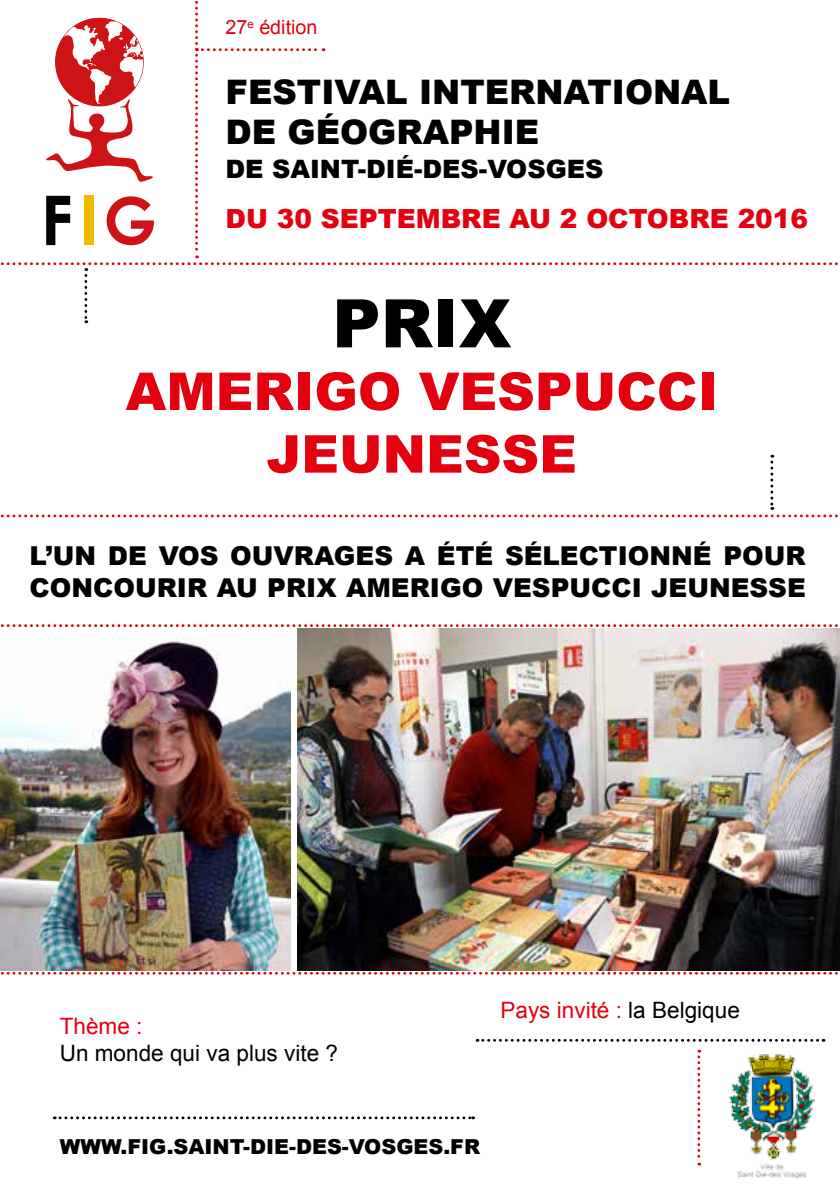
<style>
.page{position:relative;width:840px;height:1191px;background:#fff}
.page>*{position:absolute;margin:0;border:0;box-sizing:border-box;transform-origin:0 0}
.t1{font:900 67px "Arial";color:#000}
.t2{font:900 52.2px/62.6px "Arial";color:#e3000f;text-align:center}
.t3{font:900 33.8px/40.6px "Arial";color:#000}
.t4{font:900 26.4px "Arial";color:#e3000f}
.t5{font:900 26px/31.2px "Arial";color:#000}
.t6{font:900 25.4px "Arial";color:#000}
.t7{font:22.6px "Arial";color:#e3000f}
.t8{font:22.6px "Arial";color:#000}
.t9{font:900 20.6px "Arial";color:#000}
.t10{font:19.8px "Arial";color:#e3000f}
.s1{color:#000}
</style>
<div class="page">
<svg style="left:0;top:971px;width:838px;height:3px"></svg>
<svg style="left:1px;top:455px;width:837px;height:62px"></svg>
<svg style="left:0;top:624px;width:838px;height:3px"></svg>
<svg style="left:54px;top:1116px;width:419px;height:3px"></svg>
<svg style="left:697px;top:1049px;width:2px;height:116px"></svg>
<svg style="left:477px;top:1039px;width:346px;height:2px"></svg>
<img style="left:0;top:639px;width:290px;height:331px">
<img style="left:297px;top:628px;width:542px;height:342px">
<img style="left:728px;top:1054px;width:86px;height:125px">
<svg style="left:0;top:0;width:838px;height:323px"></svg>
<p class="t10" style="left:225px;top:14px;width:93px">27<sup>e</sup> édition</p>
<p class="t3" style="left:225px;top:70px;width:505px">FESTIVAL INTERNATIONAL<br>DE GÉOGRAPHIE</p>
<p class="t6" style="left:225px;top:150px;width:379px">DE SAINT-DIÉ-DES-VOSGES</p>
<p class="t4" style="left:225px;top:199px;width:583px">DU 30 SEPTEMBRE AU 2 OCTOBRE 2016</p>
<h1 class="t1" style="left:332px;top:275px;width:180px">PRIX</h1>
<h2 class="t2" style="left:126px;top:358px;width:593px">AMERIGO VESPUCCI<br>JEUNESSE</h2>
<p class="t5" style="left:29px;top:539px;width:777px">L’UN DE VOS OUVRAGES A ÉTÉ SÉLECTIONNÉ POUR<br>CONCOURIR AU PRIX AMERIGO VESPUCCI JEUNESSE</p>
<p class="t7" style="left:60px;top:1011px;width:84px">Thème :</p>
<p class="t8" style="left:60px;top:1038px;width:279px">Un monde qui va plus vite ?</p>
<p class="t7" style="left:500px;top:995px;width:241px">Pays invité : <span class="s1">la Belgique</span></p>
<p class="t9" style="left:60px;top:1131px;width:421px">WWW.FIG.SAINT-DIE-DES-VOSGES.FR</p>
</div>
